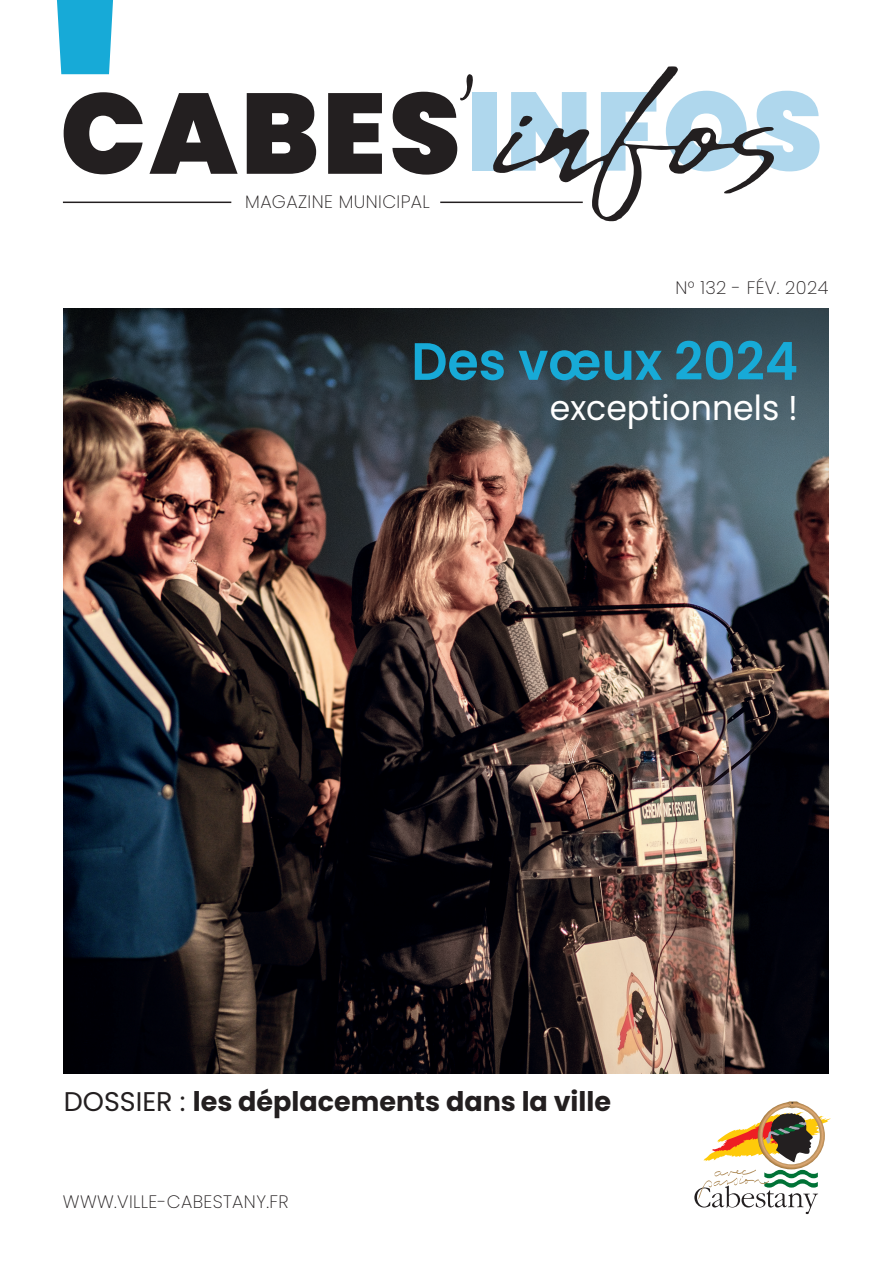
<style>
.page{position:relative;width:893px;height:1263px;background:#fff}
.page>*{position:absolute;margin:0;border:0;box-sizing:border-box;transform-origin:0 0}
.t1{font:900 114px "Poppins";letter-spacing:.03em;color:#231f20}
.t2{font:900 111px "Poppins";letter-spacing:.03em;color:#afd7ed}
.t3{font:600 52.5px "Poppins";color:#17aad7;scale:.96 1}
.t4{font:34.5px "Poppins";color:#fff;scale:.96 1}
.t5{font:700 27px "Poppins";color:#231f20}
.t6{font:200 18px "Poppins";letter-spacing:.02em;color:#231f20}
.s1{font-weight:400}
</style>
<div class="page">
<svg style="left:694px;top:1101px;width:136px;height:113px"></svg>
<svg style="left:460px;top:74px;width:13px;height:27px"></svg>
<hr style="left:63px;top:202px;width:168px;height:1px;background:#231f20">
<hr style="left:440px;top:202px;width:143px;height:1px;background:#231f20">
<svg style="left:493px;top:66px;width:281px;height:156px"></svg>
<svg style="left:57px;top:0;width:56px;height:74px;background:#27b0d9"></svg>
<img style="left:64px;top:309px;width:764px;height:764px">
<h1 class="t1" style="left:60px;top:68px;width:402px">CABES</h1>
<p class="t6" style="left:245px;top:191px;width:186px">MAGAZINE MUNICIPAL</p>
<h2 class="t2" style="left:466px;top:67px;width:358px">INFOS</h2>
<p class="t6" style="left:675px;top:277px;width:154px">N° 132 - FÉV. 2024</p>
<h3 class="t3" style="left:411px;top:331px;width:404px">Des vœux 2024</h3>
<h3 class="t4" style="left:550px;top:388px;width:260px">exceptionnels !</h3>
<h3 class="t5" style="left:64px;top:1085px;width:549px"><span class="s1">DOSSIER :</span> les déplacements dans la ville</h3>
<p class="t6" style="left:63px;top:1191px;width:227px">WWW.VILLE-CABESTANY.FR</p>
</div>
